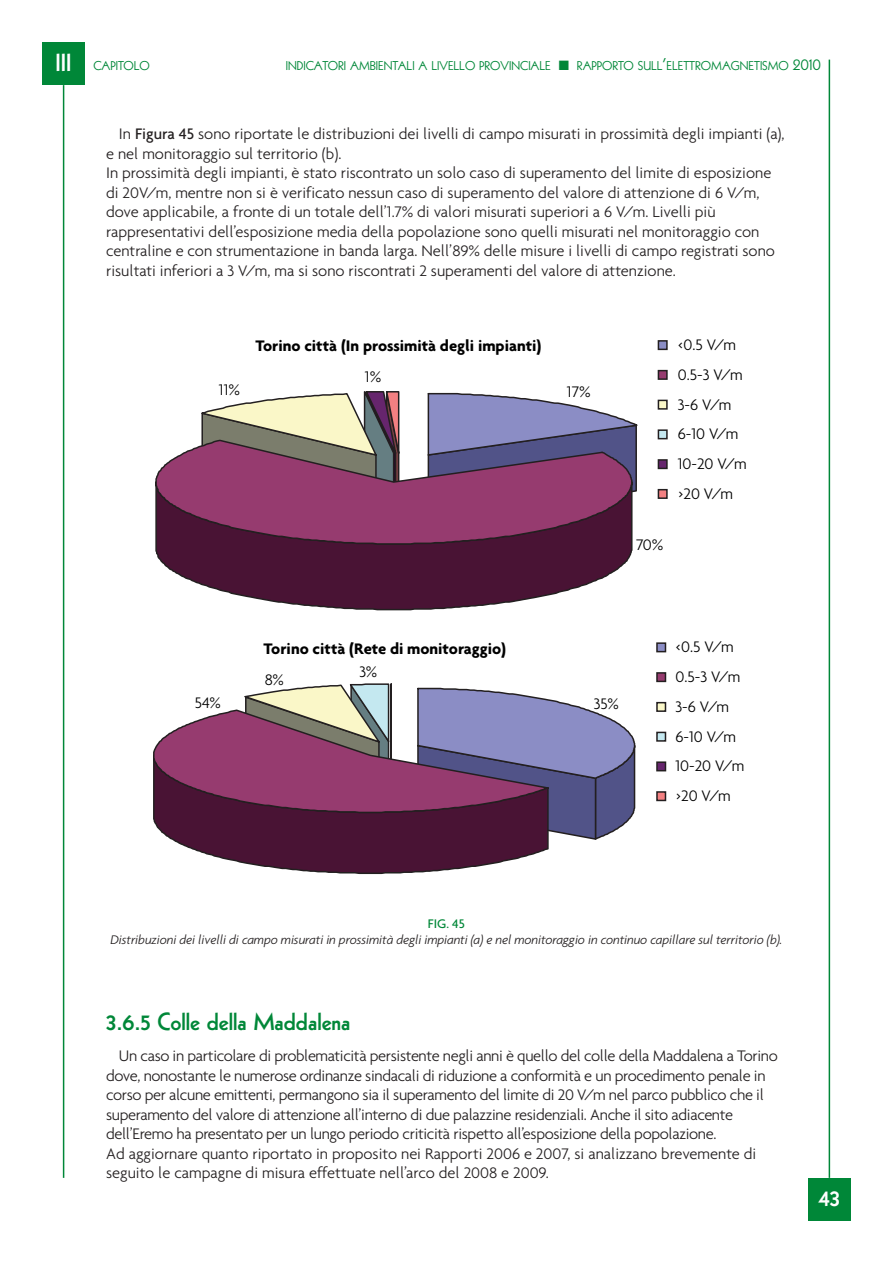
<style>
.page{position:relative;width:893px;height:1263px;background:#fff}
.page>*{position:absolute;margin:0;border:0;box-sizing:border-box;transform-origin:0 0}
.t1{font:800 24px "Kabel";color:#008738}
.t2{font:800 24px "Kabel";color:#fff}
.t3{font:300 16.5px/19.5px "Agenda";color:#231f20}
.t4{font:300 16.5px/19.5px "Agenda";letter-spacing:-.02em;color:#231f20}
.t5{font:300 16.5px/29.8px "Agenda";color:#000}
.t6{font:700 16.5px "Agenda";color:#000}
.t7{font:italic 300 13.5px "Agenda";letter-spacing:-.01em;color:#231f20}
.t8{font:500 13.5px "Agenda";color:#008738}
.t9{font:12.3px "Kabel";color:#008738}
.s1{font-size:16.5px}
.s2{font-weight:500}
</style>
<div class="page">
<hr style="left:63px;top:85px;width:1px;height:1093px;background:#008738">
<hr style="left:828px;top:60px;width:2px;height:1118px;background:#008738">
<div style="left:42px;top:43px;width:43px;height:42px;background:#008738"></div>
<div style="left:808px;top:1178px;width:42px;height:42px;background:#008738"></div>
<div style="left:658px;top:341px;width:9px;height:8px;background:#8b8dc5"></div>
<div style="left:657px;top:340px;width:10px;height:10px;border:2px solid #231f20"></div>
<div style="left:658px;top:371px;width:9px;height:8px;background:#963b6f"></div>
<div style="left:657px;top:370px;width:10px;height:10px;border:2px solid #231f20"></div>
<div style="left:658px;top:400px;width:9px;height:9px;background:#faf7c8"></div>
<div style="left:657px;top:400px;width:10px;height:10px;border:2px solid #231f20"></div>
<div style="left:658px;top:430px;width:9px;height:9px;background:#c4e8f0"></div>
<div style="left:657px;top:429px;width:10px;height:10px;border:2px solid #231f20"></div>
<div style="left:658px;top:460px;width:9px;height:8px;background:#66256d"></div>
<div style="left:657px;top:459px;width:10px;height:10px;border:2px solid #231f20"></div>
<div style="left:658px;top:490px;width:9px;height:8px;background:#f38082"></div>
<div style="left:657px;top:489px;width:10px;height:10px;border:2px solid #231f20"></div>
<svg style="left:201px;top:391px;width:199px;height:48px"></svg>
<svg style="left:427px;top:392px;width:211px;height:101px"></svg>
<svg style="left:155px;top:545px;width:478px;height:65px"></svg>
<svg style="left:155px;top:439px;width:478px;height:106px;background:#84456d"></svg>
<div style="left:657px;top:643px;width:8px;height:9px;background:#8b8dc5"></div>
<div style="left:656px;top:642px;width:10px;height:10px;border:2px solid #231f20"></div>
<div style="left:657px;top:673px;width:8px;height:8px;background:#963b6f"></div>
<div style="left:656px;top:672px;width:10px;height:10px;border:2px solid #231f20"></div>
<div style="left:657px;top:703px;width:8px;height:8px;background:#faf7c8"></div>
<div style="left:656px;top:702px;width:10px;height:10px;border:2px solid #231f20"></div>
<div style="left:657px;top:732px;width:8px;height:9px;background:#c4e8f0"></div>
<div style="left:656px;top:732px;width:10px;height:10px;border:2px solid #231f20"></div>
<div style="left:657px;top:762px;width:8px;height:9px;background:#66256d"></div>
<div style="left:656px;top:761px;width:10px;height:10px;border:2px solid #231f20"></div>
<div style="left:657px;top:792px;width:8px;height:8px;background:#f38082"></div>
<div style="left:656px;top:791px;width:10px;height:10px;border:2px solid #231f20"></div>
<svg style="left:176px;top:842px;width:373px;height:32px"></svg>
<svg style="left:153px;top:683px;width:483px;height:159px;background:#8b698a"></svg>
<h1 class="t2" style="left:56px;top:53px;width:17px">III</h1>
<p class="t9" style="left:93px;top:61px;width:58px">CAPITOLO</p>
<p class="t9" style="left:286px;top:61px;width:536px">INDICATORI AMBIENTALI A LIVELLO PROVINCIALE ■ RAPPORTO SULL<span class="s1">’</span>ELETTROMAGNETISMO <span class="s1">2010</span></p>
<p class="t3" style="left:106px;top:126px;width:680px;text-indent:13px">In <span class="s2">Figura 45</span> sono riportate le distribuzioni dei livelli di campo misurati in prossimità degli impianti (a), e nel monitoraggio sul territorio (b).<br>In prossimità degli impianti, è stato riscontrato un solo caso di superamento del limite di esposizione di 20V/m, mentre non si è verificato nessun caso di superamento del valore di attenzione di 6 V/m, dove applicabile, a fronte di un totale dell’1.7% di valori misurati superiori a 6 V/m. Livelli più rappresentativi dell’esposizione media della popolazione sono quelli misurati nel monitoraggio con centraline e con strumentazione in banda larga. Nell’89% delle misure i livelli di campo registrati sono risultati inferiori a 3 V/m, ma si sono riscontrati 2 superamenti del valore di attenzione.</p>
<p class="t5" style="left:219px;top:376px;width:23px">11%</p>
<p class="t6" style="left:255px;top:339px;width:287px">Torino città (In prossimità degli impianti)</p>
<p class="t5" style="left:677px;top:331px;width:71px">&lt;0.5 V/m<br>0.5-3 V/m<br>3-6 V/m<br>6-10 V/m<br>10-20 V/m &gt;20 V/m</p>
<p class="t5" style="left:365px;top:363px;width:18px">1%</p>
<p class="t5" style="left:567px;top:378px;width:25px">17%</p>
<p class="t5" style="left:636px;top:532px;width:29px">70%</p>
<p class="t6" style="left:263px;top:642px;width:244px">Torino città (Rete di monitoraggio)</p>
<p class="t5" style="left:675px;top:633px;width:71px">&lt;0.5 V/m<br>0.5-3 V/m<br>3-6 V/m<br>6-10 V/m<br>10-20 V/m &gt;20 V/m</p>
<p class="t5" style="left:359px;top:658px;width:19px">3%</p>
<p class="t5" style="left:265px;top:666px;width:21px">8%</p>
<p class="t5" style="left:195px;top:689px;width:27px">54%</p>
<p class="t5" style="left:593px;top:690px;width:26px">35%</p>
<p class="t8" style="left:428px;top:918px;width:39px">FIG. 45</p>
<p class="t7" style="left:110px;top:934px;width:673px">Distribuzioni dei livelli di campo misurati in prossimità degli impianti (a) e nel monitoraggio in continuo capillare sul territorio (b).</p>
<h1 class="t1" style="left:106px;top:1012px;width:246px">3.6.5 Colle della Maddalena</h1>
<p class="t4" style="left:106px;top:1047px;width:673px;text-indent:13px">Un caso in particolare di problematicità persistente negli anni è quello del colle della Maddalena a Torino dove, nonostante le numerose ordinanze sindacali di riduzione a conformità e un procedimento penale in corso per alcune emittenti, permangono sia il superamento del limite di 20 V/m nel parco pubblico che il superamento del valore di attenzione all’interno di due palazzine residenziali. Anche il sito adiacente dell’Eremo ha presentato per un lungo periodo criticità rispetto all’esposizione della popolazione.<br>Ad aggiornare quanto riportato in proposito nei Rapporti 2006 e 2007, si analizzano brevemente di seguito le campagne di misura effettuate nell’arco del 2008 e 2009.</p>
<h1 class="t2" style="left:818px;top:1188px;width:23px">43</h1>
</div>
